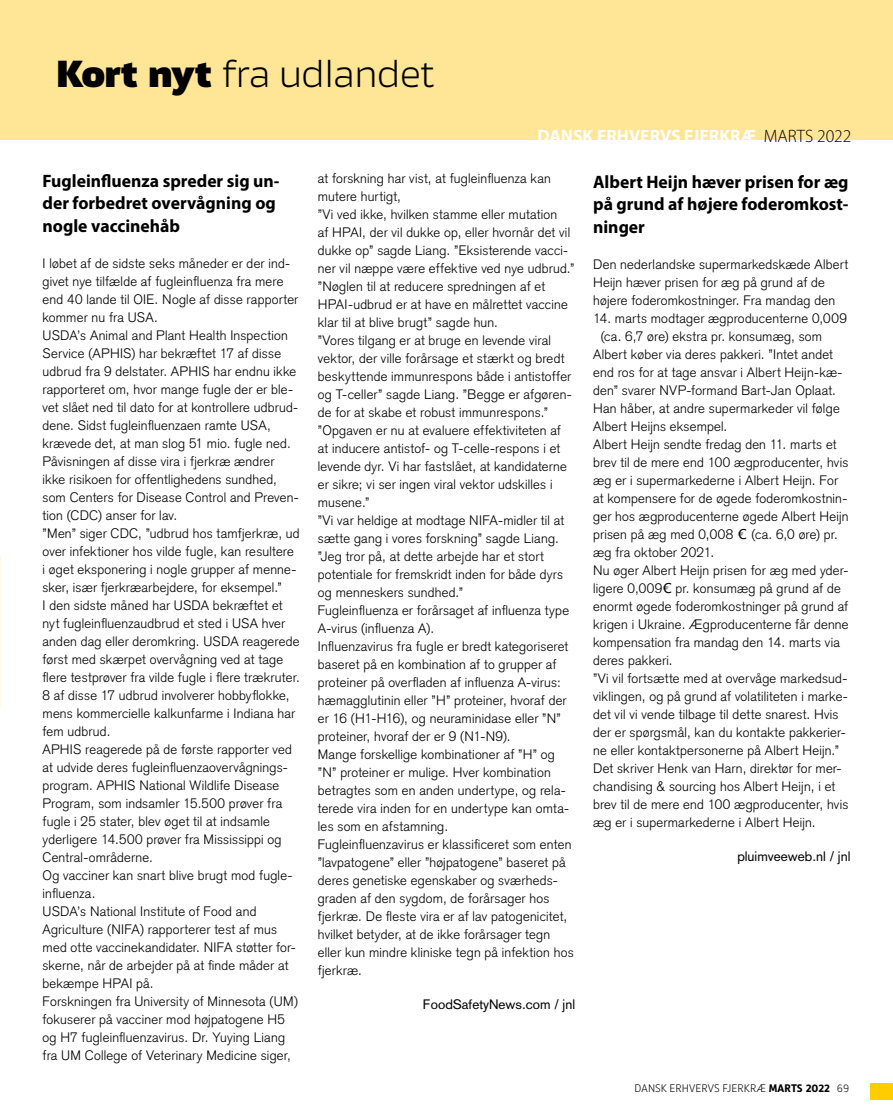
<style>
.page{position:relative;width:893px;height:1106px;background:#fff}
.page>*{position:absolute;margin:0;border:0;box-sizing:border-box;transform-origin:0 0}
.t1{font:300 36px "Akwe Pro Ext";letter-spacing:-.02em;color:#000}
.t2{font:700 18px/22.5px "Myriad Pro";color:#000}
.t3{font:700 18px "Myriad Pro";color:#fff}
.t4{font:300 13.5px/18px "Akzidenz Grotesk";letter-spacing:.015em;color:#000}
.t5{font:13.5px "Akzidenz Grotesk";color:#000}
.t6{font:300 10.5px "Akwe Pro";letter-spacing:-.01em;color:#000}
.s1{font-weight:900}
.s2{font-weight:300;color:#000}
.s3{font-family:"Verdana";font-weight:400}
.s4{font-weight:700}
</style>
<div class="page">
<div style="left:0;top:0;width:893px;height:139px;background:#ffe596"></div>
<div style="left:871px;top:1082px;width:22px;height:17px;background:#fc0"></div>
<h1 class="t1" style="left:56px;top:47px;width:380px"><span class="s1">Kort nyt</span> fra udlandet</h1>
<h2 class="t3" style="left:537px;top:124px;width:316px">DANSK ERHVERVS FJERKRÆ <span class="s2">MARTS 2022</span></h2>
<h2 class="t2" style="left:43px;top:169px;width:239px">Fugleinfluenza spreder sig un&shy;der forbedret overvågning og nogle vaccinehåb</h2>
<p class="t4" style="left:43px;top:254px;width:259px">I løbet af de sidste seks måneder er der ind&shy;givet nye tilfælde af fugleinfluenza fra mere end 40 lande til OIE. Nogle af disse rapporter kommer nu fra USA.<br>USDA’s Animal and Plant Health Inspection Service (APHIS) har bekræftet 17 af disse udbrud fra 9 delstater. APHIS har endnu ikke rapporteret om, hvor mange fugle der er ble&shy;vet slået ned til dato for at kontrollere udbrud&shy;dene. Sidst fugleinfluenzaen ramte USA, krævede det, at man slog 51 mio. fugle ned.<br>Påvisningen af disse vira i fjerkræ ændrer ikke risikoen for offentlighedens sundhed, som Centers for Disease Control and Preven&shy;tion (CDC) anser for lav.<br>”Men” siger CDC, ”udbrud hos tamfjerkræ, ud over infektioner hos vilde fugle, kan resultere<br>i øget eksponering i nogle grupper af menne&shy;sker, især fjerkræarbejdere, for eksempel.”<br>I den sidste måned har USDA bekræftet et nyt fugleinfluenzaudbrud et sted i USA hver anden dag eller deromkring. USDA reagerede først med skærpet overvågning ved at tage flere testprøver fra vilde fugle i flere trækruter.<br>8 af disse 17 udbrud involverer hobbyflokke, mens kommercielle kalkunfarme i Indiana har fem udbrud.<br>APHIS reagerede på de første rapporter ved at udvide deres fugleinfluenzaovervågnings&shy;program. APHIS National Wildlife Disease Program, som indsamler 15.500 prøver fra fugle i 25 stater, blev øget til at indsamle yderligere 14.500 prøver fra Mississippi og Central-områderne.<br>Og vacciner kan snart blive brugt mod fugle&shy;influenza.<br>USDA’s National Institute of Food and Agriculture (NIFA) rapporterer test af mus med otte vaccinekandidater. NIFA støtter for&shy;skerne, når de arbejder på at finde måder at bekæmpe HPAI på.<br>Forskningen fra University of Minnesota (UM) fokuserer på vacciner mod højpatogene H5 og H7 fugleinfluenzavirus. Dr. Yuying Liang fra UM College of Veterinary Medicine siger,</p>
<p class="t4" style="left:318px;top:169px;width:258px">at forskning har vist, at fugleinfluenza kan mutere hurtigt,<br>”Vi ved ikke, hvilken stamme eller mutation<br>af HPAI, der vil dukke op, eller hvornår det vil dukke op” sagde Liang. ”Eksisterende vacci&shy;ner vil næppe være effektive ved nye udbrud.” ”Nøglen til at reducere spredningen af et HPAI-udbrud er at have en målrettet vaccine klar til at blive brugt” sagde hun.<br>”Vores tilgang er at bruge en levende viral vektor, der ville forårsage et stærkt og bredt beskyttende immunrespons både i antistoffer og T-celler” sagde Liang. ”Begge er afgøren&shy;de for at skabe et robust immunrespons.” ”Opgaven er nu at evaluere effektiviteten af at inducere antistof- og T-celle-respons i et levende dyr. Vi har fastslået, at kandidaterne er sikre; vi ser ingen viral vektor udskilles i musene.”<br>”Vi var heldige at modtage NIFA-midler til at sætte gang i vores forskning” sagde Liang. ”Jeg tror på, at dette arbejde har et stort potentiale for fremskridt inden for både dyrs og menneskers sundhed.”<br>Fugleinfluenza er forårsaget af influenza type A-virus (influenza A).<br>Influenzavirus fra fugle er bredt kategoriseret baseret på en kombination af to grupper af proteiner på overfladen af influenza A-virus: hæmagglutinin eller ”H” proteiner, hvoraf der er 16 (H1-H16), og neuraminidase eller ”N” proteiner, hvoraf der er 9 (N1-N9).<br>Mange forskellige kombinationer af ”H” og ”N” proteiner er mulige. Hver kombination betragtes som en anden undertype, og rela&shy;terede vira inden for en undertype kan omta&shy;les som en afstamning.<br>Fugleinfluenzavirus er klassificeret som enten ”lavpatogene” eller ”højpatogene” baseret på deres genetiske egenskaber og sværheds&shy;graden af den sygdom, de forårsager hos fjerkræ. De fleste vira er af lav patogenicitet, hvilket betyder, at de ikke forårsager tegn eller kun mindre kliniske tegn på infektion hos fjerkræ.</p>
<p class="t5" style="left:423px;top:996px;width:154px">FoodSafetyNews.com / jnl</p>
<h2 class="t2" style="left:593px;top:170px;width:257px;text-align:justify">Albert Heijn hæver prisen for æg på grund af højere foderomkost&shy;ninger</h2>
<p class="t4" style="left:593px;top:255px;width:257px">Den nederlandske supermarkedskæde Albert<br>Heijn hæver prisen for æg på grund af de højere foderomkostninger. Fra mandag den</p>
<p class="t4" style="left:593px;top:309px;width:255px">14. marts modtager ægproducenterne 0,009</p>
<p class="t4" style="left:601px;top:327px;width:223px">(ca. 6,7 øre) ekstra pr. konsumæg, som</p>
<p class="t4" style="left:593px;top:345px;width:241px">Albert køber via deres pakkeri. ”Intet andet</p>
<p class="t4" style="left:593px;top:363px;width:251px">end ros for at tage ansvar i Albert Heijn-kæ-</p>
<p class="t4" style="left:593px;top:381px;width:244px">den” svarer NVP-formand Bart-Jan Oplaat.</p>
<p class="t4" style="left:593px;top:399px;width:248px">Han håber, at andre supermarkeder vil følge</p>
<p class="t4" style="left:593px;top:417px;width:136px">Albert Heijns eksempel.</p>
<p class="t4" style="left:593px;top:435px;width:245px">Albert Heijn sendte fredag den 11. marts et</p>
<p class="t4" style="left:593px;top:453px;width:257px">brev til de mere end 100 ægproducenter, hvis</p>
<p class="t4" style="left:593px;top:471px;width:246px">æg er i supermarkederne i Albert Heijn. For</p>
<p class="t4" style="left:593px;top:489px;width:256px">at kompensere for de øgede foderomkostnin-</p>
<p class="t4" style="left:593px;top:507px;width:257px">ger hos ægproducenterne øgede Albert Heijn</p>
<p class="t4" style="left:593px;top:525px;width:246px">prisen på æg med 0,008 <span class="s3">€</span> (ca. 6,0 øre) pr.</p>
<p class="t4" style="left:593px;top:543px;width:123px">æg fra oktober 2021.</p>
<p class="t4" style="left:593px;top:561px;width:257px">Nu øger Albert Heijn prisen for æg med yder-</p>
<p class="t4" style="left:593px;top:579px;width:249px">ligere 0,009<span class="s3">€</span> pr. konsumæg på grund af de</p>
<p class="t4" style="left:593px;top:597px;width:257px">enormt øgede foderomkostninger på grund af</p>
<p class="t4" style="left:593px;top:615px;width:257px">krigen i Ukraine. Ægproducenterne får denne</p>
<p class="t4" style="left:593px;top:633px;width:248px">kompensation fra mandag den 14. marts via</p>
<p class="t4" style="left:593px;top:651px;width:81px">deres pakkeri.</p>
<p class="t4" style="left:593px;top:669px;width:256px">”Vi vil fortsætte med at overvåge markedsud-</p>
<p class="t4" style="left:593px;top:687px;width:256px">viklingen, og på grund af volatiliteten i marke-</p>
<p class="t4" style="left:593px;top:705px;width:247px">det vil vi vende tilbage til dette snarest. Hvis</p>
<p class="t4" style="left:593px;top:723px;width:254px">der er spørgsmål, kan du kontakte pakkerier-</p>
<p class="t4" style="left:593px;top:741px;width:247px">ne eller kontaktpersonerne på Albert Heijn.”</p>
<p class="t4" style="left:593px;top:759px;width:250px">Det skriver Henk van Harn, direktør for mer-</p>
<p class="t4" style="left:593px;top:777px;width:244px">chandising &amp; sourcing hos Albert Heijn, i et</p>
<p class="t4" style="left:593px;top:795px;width:257px">brev til de mere end 100 ægproducenter, hvis</p>
<p class="t4" style="left:593px;top:813px;width:224px">æg er i supermarkederne i Albert Heijn.</p>
<p class="t5" style="left:737px;top:848px;width:115px">pluimveeweb.nl / jnl</p>
<p class="t6" style="left:634px;top:1080px;width:217px">DANSK ERHVERVS FJERKRÆ <span class="s4">MARTS 2022</span> 69</p>
</div>
